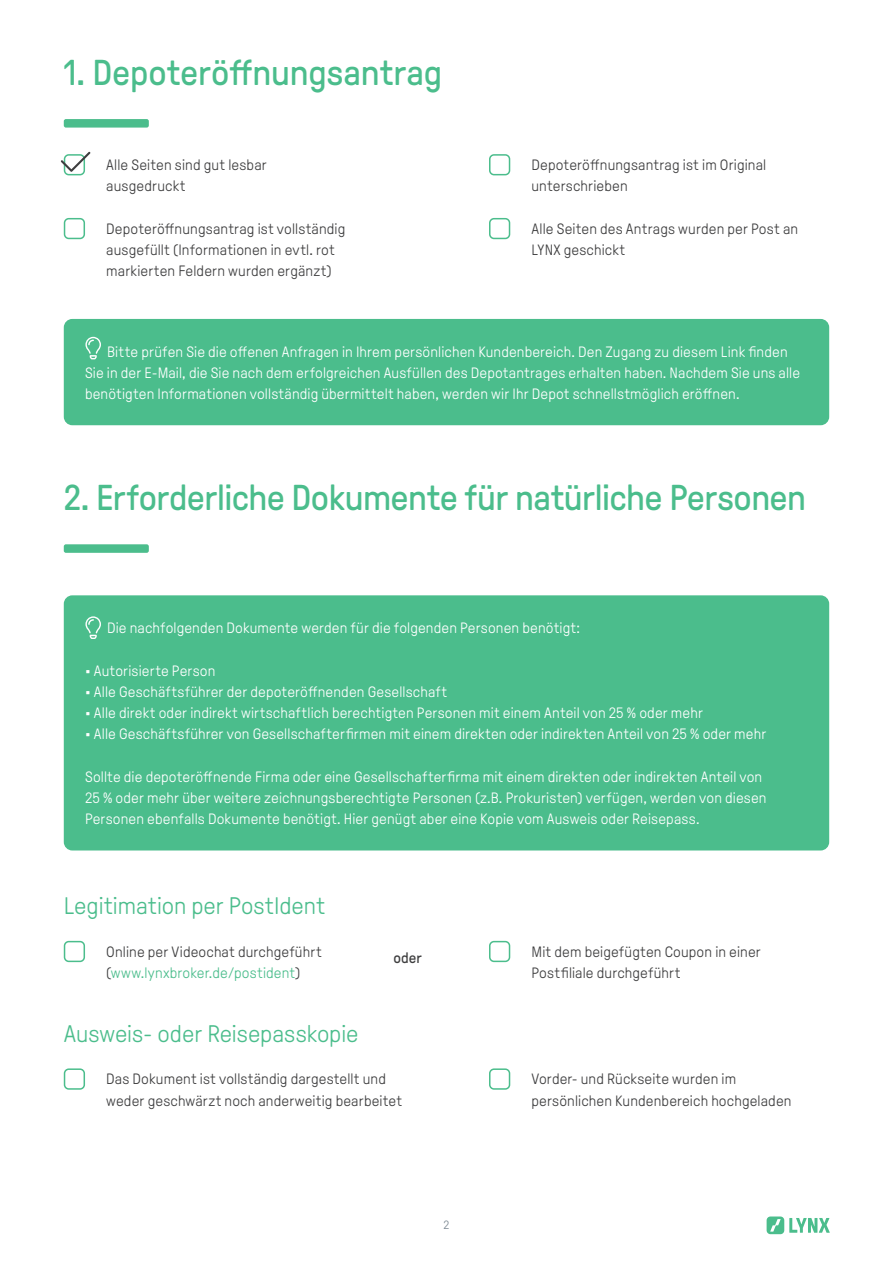
<style>
.page{position:relative;width:893px;height:1263px;background:#fff}
.page>*{position:absolute;margin:0;border:0;box-sizing:border-box;transform-origin:0 0}
.t1{font:36px "GT Pressura";letter-spacing:-.01em;color:#4bbd8c}
.t2{font:300 24px "GT Pressura";letter-spacing:-.005em;color:#4bbd8c}
.t3{font:300 15px/21.3px "GT Pressura";letter-spacing:.01em;color:#fff}
.t4{font:300 15px/21.3px "GT Pressura";letter-spacing:.01em;color:#3e3e3f}
.t5{font:15px "GT Pressura";color:#3e3e3f}
.t6{font:300 12px "GT Pressura";color:#7b8791}
.s1{font-weight:400}
.s2{color:#4bbd8c}
</style>
<div class="page">
<svg style="left:767px;top:1216px;width:63px;height:18px"></svg>
<div style="left:64px;top:154px;width:21px;height:21px;border:2px solid #4bbd8c;border-radius:4px"></div>
<div style="left:489px;top:1068px;width:21px;height:22px;border:2px solid #4bbd8c;border-radius:4px"></div>
<div style="left:64px;top:218px;width:21px;height:21px;border:2px solid #4bbd8c;border-radius:4px"></div>
<div style="left:64px;top:1068px;width:21px;height:22px;border:2px solid #4bbd8c;border-radius:4px"></div>
<div style="left:489px;top:154px;width:21px;height:21px;border:2px solid #4bbd8c;border-radius:4px"></div>
<div style="left:489px;top:218px;width:21px;height:21px;border:2px solid #4bbd8c;border-radius:4px"></div>
<svg style="left:61px;top:152px;width:29px;height:20px"></svg>
<div style="left:64px;top:941px;width:21px;height:21px;border:2px solid #4bbd8c;border-radius:4px"></div>
<div style="left:489px;top:941px;width:21px;height:21px;border:2px solid #4bbd8c;border-radius:4px"></div>
<div style="left:64px;top:319px;width:765px;height:106px;background:#4bbd8c;border-radius:9px"></div>
<svg style="left:85px;top:337px;width:16px;height:22px"></svg>
<div style="left:64px;top:595px;width:765px;height:255px;background:#4bbd8c;border-radius:9px"></div>
<svg style="left:85px;top:616px;width:16px;height:23px"></svg>
<div style="left:64px;top:119px;width:85px;height:9px;background:#4bbd8c;border-radius:2px"></div>
<div style="left:64px;top:544px;width:85px;height:9px;background:#4bbd8c;border-radius:2px"></div>
<h1 class="t1" style="left:64px;top:53px;width:380px">1. Depoteröffnungsantrag</h1>
<p class="t4" style="left:106px;top:154px;width:162px">Alle Seiten sind gut lesbar ausgedruckt</p>
<p class="t4" style="left:106px;top:218px;width:241px">Depoteröffnungsantrag ist vollständig ausgefüllt (Informationen in evtl. rot markierten Feldern wurden ergänzt)</p>
<p class="t4" style="left:531px;top:154px;width:236px">Depoteröffnungsantrag ist im Original unterschrieben</p>
<p class="t4" style="left:531px;top:218px;width:268px">Alle Seiten des Antrags wurden per Post an<br>LYNX geschickt</p>
<p class="t3" style="left:85px;top:341px;width:717px;text-indent:22px">Bitte prüfen Sie die offenen Anfragen in Ihrem persönlichen Kundenbereich. Den Zugang zu diesem Link finden<br>Sie in der E-Mail, die Sie nach dem erfolgreichen Ausfüllen des Depotantrages erhalten haben. Nachdem Sie uns alle benötigten Informationen vollständig übermittelt haben, werden wir Ihr Depot schnellstmöglich eröffnen.</p>
<h1 class="t1" style="left:64px;top:478px;width:744px">2. Erforderliche Dokumente für natürliche Personen</h1>
<p class="t3" style="left:107px;top:617px;width:474px">Die nachfolgenden Dokumente werden für die folgenden Personen benötigt:</p>
<p class="t3" style="left:85px;top:660px;width:132px"><span class="s1">•</span> Autorisierte Person</p>
<p class="t3" style="left:85px;top:681px;width:364px"><span class="s1">•</span> Alle Geschäftsführer der depoteröffnenden Gesellschaft</p>
<p class="t3" style="left:85px;top:702px;width:619px"><span class="s1">•</span> Alle direkt oder indirekt wirtschaftlich berechtigten Personen mit einem Anteil von 25 % oder mehr</p>
<p class="t3" style="left:85px;top:724px;width:683px"><span class="s1">•</span> Alle Geschäftsführer von Gesellschafterfirmen mit einem direkten oder indirekten Anteil von 25 % oder mehr</p>
<p class="t3" style="left:85px;top:766px;width:683px">Sollte die depoteröffnende Firma oder eine Gesellschafterfirma mit einem direkten oder indirekten Anteil von<br>25 % oder mehr über weitere zeichnungsberechtigte Personen (z.B. Prokuristen) verfügen, werden von diesen<br>Personen ebenfalls Dokumente benötigt. Hier genügt aber eine Kopie vom Ausweis oder Reisepass.</p>
<h2 class="t2" style="left:64px;top:893px;width:263px">Legitimation per PostIdent</h2>
<p class="t4" style="left:106px;top:941px;width:217px">Online per Videochat durchgeführt (<span class="s2">www.lynxbroker.de/postident</span>)</p>
<p class="t4" style="left:531px;top:941px;width:231px">Mit dem beigefügten Coupon in einer<br>Postfiliale durchgeführt</p>
<p class="t5" style="left:393px;top:949px;width:30px">oder</p>
<h2 class="t2" style="left:64px;top:1021px;width:296px">Ausweis- oder Reisepasskopie</h2>
<p class="t4" style="left:106px;top:1069px;width:297px">Das Dokument ist vollständig dargestellt und weder geschwärzt noch anderweitig bearbeitet</p>
<p class="t6" style="left:443px;top:1219px;width:7px">2</p>
<p class="t4" style="left:531px;top:1069px;width:261px">Vorder- und Rückseite wurden im persönlichen Kundenbereich hochgeladen</p>
</div>
